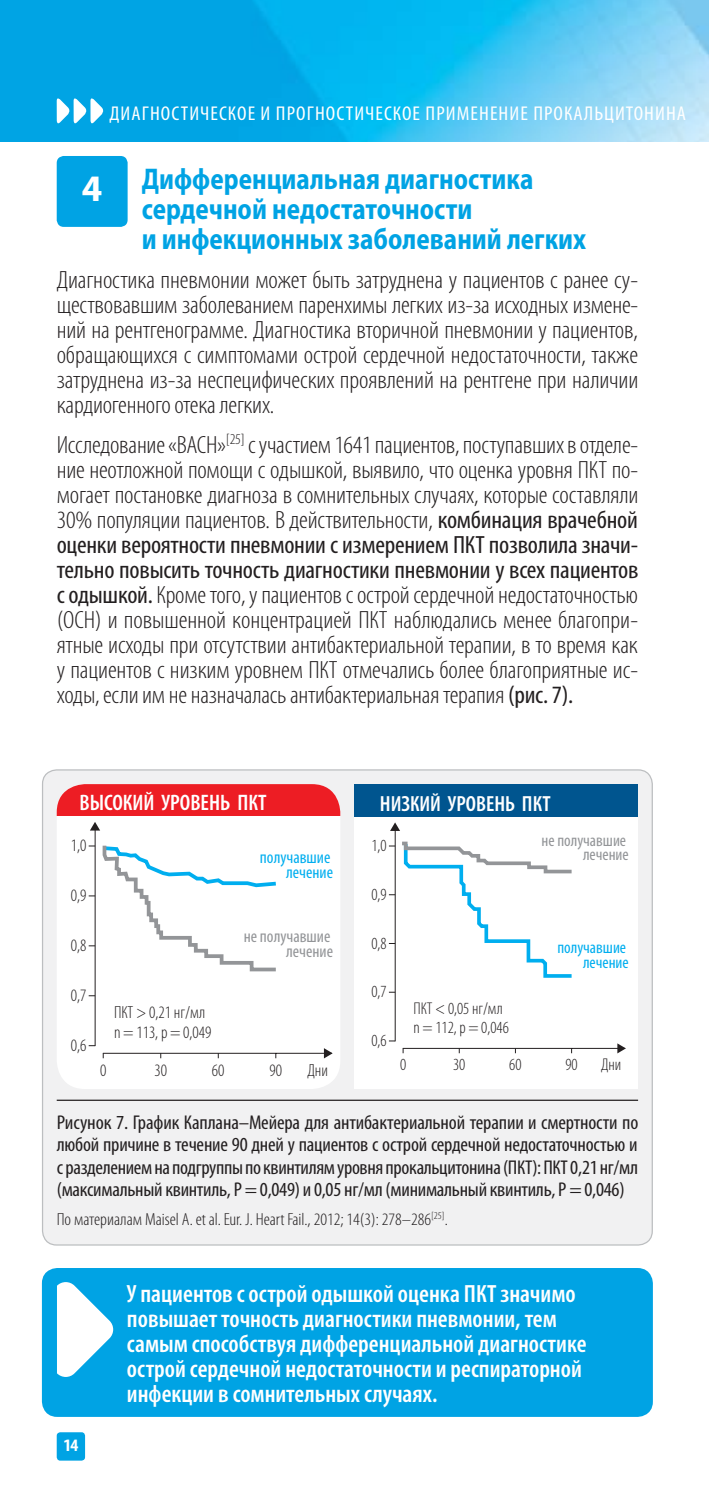
<style>
.page{position:relative;width:709px;height:1489px;background:#fff}
.page>*{position:absolute;margin:0;border:0;box-sizing:border-box;transform-origin:0 0}
.t1{font:700 semi-condensed 37.5px "Myriad Pro";color:#fff;scale:1.06 1}
.t2{font:700 semi-condensed 30px/30px "Myriad Pro";color:#00a3e4;scale:.9 1}
.t3{font:300 condensed 25px/25px "Myriad Pro";letter-spacing:-.01em;color:#231f20;text-align:justify;scale:1.06 1}
.t4{font:600 condensed 25px/25px "Myriad Pro";color:#fff}
.t5{font:600 condensed 22.5px "Myriad Pro";color:#fff}
.t6{font:600 condensed 22px "Myriad Pro";color:#fff}
.t7{font:condensed 20px/22.5px "Myriad Pro";letter-spacing:-.01em;color:#231f20;text-align:justify;scale:1.06 1}
.t8{font:condensed 20px "Myriad Pro";letter-spacing:.05em;color:#fff;scale:1.06 1}
.t9{font:300 condensed 17.5px/20px "Myriad Pro";color:#231f20}
.t10{font:300 condensed 17.5px "Myriad Pro";color:#231f20;scale:1.06 1}
.t11{font:condensed 17.5px/15px "Myriad Pro";color:#939598;text-align:right}
.t12{font:condensed 17.5px/15px "Myriad Pro";color:#00aeef;text-align:right}
.t13{font:700 condensed 17.5px "Myriad Pro";color:#fff;scale:1.06 1}
.t14{font:300 condensed 17px/19.5px "Myriad Pro";color:#231f20}
.t15{font:condensed 17px/14.8px "Myriad Pro";color:#939598;text-align:right}
.t16{font:condensed 17px/14.8px "Myriad Pro";color:#00aeef;text-align:right}
.s1{font-weight:400}
</style>
<div class="page">
<div style="left:57px;top:1431px;width:28px;height:29px;background:#00a3e4;border-radius:4px"></div>
<div style="left:43px;top:1269px;width:608px;height:146px;background:#00a3e4;border-radius:14px"></div>
<div style="left:42px;top:1267px;width:611px;height:149px;border:2px solid #00a3e4;border-radius:14px"></div>
<svg style="left:57px;top:1282px;width:56px;height:94px"></svg>
<div style="left:57px;top:156px;width:71px;height:71px;background:#00a3e4;border-radius:7px"></div>
<img style="left:0;top:0;width:709px;height:142px">
<svg style="left:57px;top:96px;width:48px;height:30px"></svg>
<div style="left:43px;top:770px;width:609px;height:474px;background:#f1f1f2;border-radius:14px"></div>
<div style="left:354px;top:817px;width:284px;height:271px;background:#fff"></div>
<hr style="left:395px;top:827px;width:1px;height:214px;background:#231f20">
<hr style="left:403px;top:1047px;width:222px;height:1px;background:#231f20">
<svg style="left:390px;top:822px;width:10px;height:9px"></svg>
<svg style="left:617px;top:1043px;width:9px;height:10px"></svg>
<div style="left:354px;top:784px;width:284px;height:33px;background:#00558f"></div>
<svg style="left:389px;top:839px;width:186px;height:140px"></svg>
<div style="left:57px;top:784px;width:283px;height:304px;background:#fff;border-radius:28px"></div>
<hr style="left:95px;top:827px;width:1px;height:219px;background:#231f20">
<hr style="left:103px;top:1052px;width:229px;height:1px;background:#231f20">
<svg style="left:90px;top:822px;width:10px;height:8px"></svg>
<svg style="left:324px;top:1048px;width:9px;height:10px"></svg>
<div style="left:57px;top:784px;width:283px;height:32px;background:#ed1d24"></div>
<svg style="left:89px;top:841px;width:187px;height:132px"></svg>
<hr style="left:57px;top:1099px;width:581px;height:1px;background:#231f20">
<p class="t8" style="left:109px;top:102px;width:328px">ДИАГНОСТИЧЕСКОЕ И ПРОГНОСТИЧЕСКОЕ ПРИМЕНЕНИЕ</p>
<p class="t8" style="left:533px;top:102px;width:49px">ПРОКАЛЬЦИ</p>
<p class="t8" style="left:626px;top:102px;width:28px">ТОНИНА</p>
<p class="t2" style="left:142px;top:164px;width:495px">Дифференциальная диагностика сердечной недостаточности<br>и инфекционных заболеваний легких</p>
<p class="t3" style="left:57px;top:267px;width:550px">Диагностика пневмонии может быть затруднена у пациентов с ранее су&shy;ществовавшим заболеванием паренхимы легких из-за исходных измене&shy;ний на рентгенограмме. Диагностика вторичной пневмонии у пациентов, обращающихся с симптомами острой сердечной недостаточности, также затруднена из-за неспецифических проявлений на рентгене при наличии кардиогенного отека легких.</p>
<p class="t3" style="left:57px;top:431px;width:550px">Исследование «BACH»<sup>[25]</sup> с участием 1641 пациентов, поступавших в отделе&shy;ние неотложной помощи с одышкой, выявило, что оценка уровня ПКТ по&shy;могает постановке диагноза в сомнительных случаях, которые составляли 30% популяции пациентов. В действительности, <span class="s1">комбинация врачебной оценки вероятности пневмонии с измерением ПКТ позволила значи&shy;тельно повысить точность диагностики пневмонии у всех пациентов с одышкой.</span>Кроме того, у пациентов с острой сердечной недостаточностью (ОСН) и повышенной концентрацией ПКТ наблюдались менее благопри&shy;ятные исходы при отсутствии антибактериальной терапии, в то время как у пациентов с низким уровнем ПКТ отмечались более благоприятные ис&shy;ходы, если им не назначалась антибактериальная терапия <span class="s1">(рис. 7).</span></p>
<h1 class="t1" style="left:82px;top:168px;width:21px">4</h1>
<p class="t5" style="left:79px;top:788px;width:189px">ВЫСОКИЙ УРОВЕНЬ ПКТ</p>
<p class="t6" style="left:88px;top:790px;width:184px">ВЫСОКИЙ УРОВЕНЬ ПКТ</p>
<p class="t5" style="left:379px;top:788px;width:176px">НИЗКИЙ УРОВЕНЬ ПКТ</p>
<p class="t6" style="left:380px;top:790px;width:172px">НИЗКИЙ УРОВЕНЬ ПКТ</p>
<p class="t9" style="left:71px;top:835px;width:17px">1,0</p>
<p class="t14" style="left:79px;top:835px;width:17px">1,0</p>
<p class="t16" style="left:264px;top:849px;width:73px">получавшие лечение</p>
<p class="t12" style="left:260px;top:849px;width:75px">получавшие лечение</p>
<p class="t9" style="left:370px;top:835px;width:17px">1,0</p>
<p class="t14" style="left:371px;top:835px;width:17px">1,0</p>
<p class="t11" style="left:544px;top:832px;width:91px">не получавшие лечение</p>
<p class="t15" style="left:541px;top:832px;width:89px">не получавшие лечение</p>
<p class="t14" style="left:79px;top:884px;width:17px">0,9</p>
<p class="t9" style="left:71px;top:885px;width:17px">0,9</p>
<p class="t14" style="left:371px;top:884px;width:17px">0,9</p>
<p class="t9" style="left:370px;top:885px;width:17px">0,9</p>
<p class="t14" style="left:79px;top:933px;width:17px">0,8</p>
<p class="t9" style="left:71px;top:935px;width:17px">0,8</p>
<p class="t15" style="left:248px;top:926px;width:89px">не получавшие лечение</p>
<p class="t11" style="left:244px;top:928px;width:91px">не получавшие лечение</p>
<p class="t14" style="left:371px;top:933px;width:17px">0,8</p>
<p class="t9" style="left:370px;top:935px;width:17px">0,8</p>
<p class="t16" style="left:557px;top:939px;width:73px">получавшие лечение</p>
<p class="t12" style="left:560px;top:941px;width:75px">получавшие лечение</p>
<p class="t9" style="left:71px;top:985px;width:17px">0,7</p>
<p class="t14" style="left:79px;top:1030px;width:17px">0,6</p>
<p class="t9" style="left:71px;top:1035px;width:17px">0,6</p>
<p class="t14" style="left:121px;top:998px;width:97px">ПКТ &gt; 0,21 нг/мл n = 113, p = 0,049</p>
<p class="t9" style="left:114px;top:1002px;width:99px">ПКТ &gt; 0,21 нг/мл n = 113, p = 0,049</p>
<p class="t14" style="left:371px;top:981px;width:17px">0,7</p>
<p class="t9" style="left:370px;top:985px;width:17px">0,7</p>
<p class="t14" style="left:371px;top:1030px;width:17px">0,6</p>
<p class="t9" style="left:370px;top:1035px;width:17px">0,6</p>
<p class="t14" style="left:413px;top:998px;width:97px">ПКТ &lt; 0,05 нг/мл n = 112, p = 0,046</p>
<p class="t9" style="left:413px;top:1002px;width:99px">ПКТ &lt; 0,05 нг/мл n = 112, p = 0,046</p>
<p class="t14" style="left:161px;top:1054px;width:14px">30</p>
<p class="t14" style="left:217px;top:1054px;width:14px">60</p>
<p class="t14" style="left:273px;top:1054px;width:14px">90</p>
<p class="t9" style="left:100px;top:1059px;width:8px">0</p>
<p class="t9" style="left:154px;top:1059px;width:14px">30</p>
<p class="t9" style="left:212px;top:1059px;width:14px">60</p>
<p class="t9" style="left:269px;top:1059px;width:14px">90</p>
<p class="t14" style="left:310px;top:1054px;width:22px">Дни</p>
<p class="t9" style="left:307px;top:1059px;width:22px">Дни</p>
<p class="t14" style="left:400px;top:1054px;width:8px">0</p>
<p class="t14" style="left:453px;top:1054px;width:14px">30</p>
<p class="t14" style="left:509px;top:1054px;width:14px">60</p>
<p class="t14" style="left:565px;top:1054px;width:14px">90</p>
<p class="t9" style="left:399px;top:1059px;width:8px">0</p>
<p class="t9" style="left:454px;top:1059px;width:14px">30</p>
<p class="t9" style="left:511px;top:1059px;width:14px">60</p>
<p class="t9" style="left:569px;top:1059px;width:14px">90</p>
<p class="t14" style="left:601px;top:1054px;width:22px">Дни</p>
<p class="t9" style="left:605px;top:1059px;width:22px">Дни</p>
<p class="t7" style="left:57px;top:1110px;width:550px">Рисунок 7. График Каплана–Мейера для антибактериальной терапии и смертности по любой причине в течение 90 дней у пациентов с острой сердечной недостаточностью и сразделением на подгруппы по квинтилям уровня прокальцитонина (ПКТ): ПКТ 0,21 нг/мл (максимальный квинтиль, P = 0,049) и 0,05 нг/мл (минимальный квинтиль, P = 0,046)</p>
<p class="t10" style="left:57px;top:1208px;width:370px">По материалам Maisel A. et al. Eur. J. Heart Fail., 2012; 14(3): 278–286<sup>[25]</sup>.</p>
<p class="t13" style="left:63px;top:1434px;width:16px">14</p>
<p class="t4" style="left:127px;top:1280px;width:461px">У пациентов с острой одышкой оценка ПКТ значимо повышает точность диагностики пневмонии, тем самым способствуя дифференциальной диагностике острой сердечной недостаточности и респираторной инфекции в сомнительных случаях.</p>
</div>
